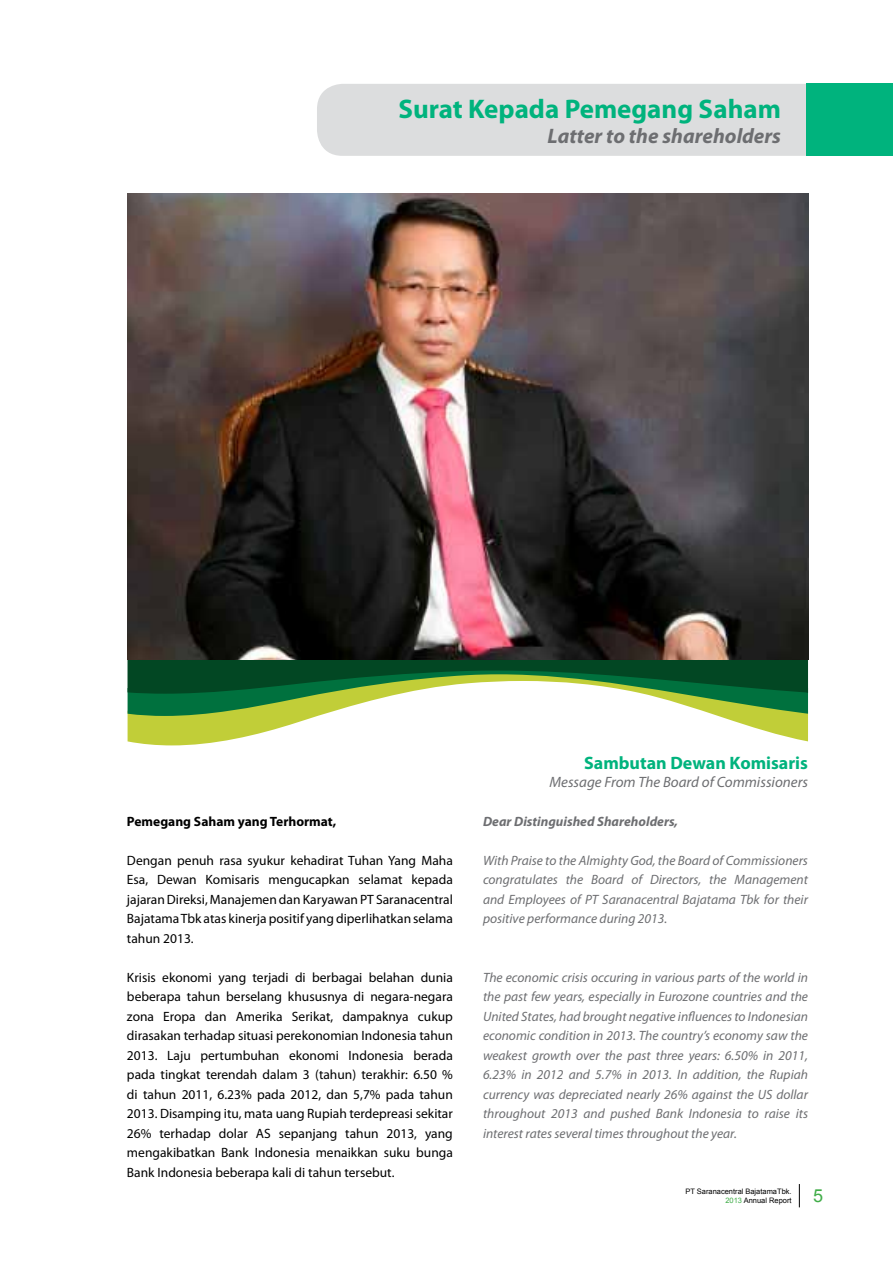
<style>
.page{position:relative;width:893px;height:1263px;background:#fff}
.page>*{position:absolute;margin:0;border:0;box-sizing:border-box;transform-origin:0 0}
.t1{font:700 27px "Myriad Pro";color:#00b37d}
.t2{font:italic 700 21px "Myriad Pro";color:#6d6e71}
.t3{font:700 18px "Myriad Pro";color:#00b37d}
.t4{font:18px "Arial";color:#41ad49}
.t5{font:italic 15px "Myriad Pro";color:#6d6e71}
.t6{font:13.5px/19.5px "Myriad Pro";color:#000;text-align:justify}
.t7{font:italic 13.5px/19.5px "Myriad Pro";color:#6d6e71;text-align:justify}
.t8{font:italic 700 13.5px "Myriad Pro";color:#6d6e71}
.t9{font:700 13.5px "Myriad Pro";color:#000}
.t10{font:7.5px/9px "Arial";color:#000;text-align:right}
.s1{color:#41ad49}
</style>
<div class="page">
<svg style="left:799px;top:1184px;width:1px;height:23px"></svg>
<div style="left:317px;top:84px;width:489px;height:72px;background:#dcddde"></div>
<div style="left:806px;top:84px;width:87px;height:72px;background:#00b37d"></div>
<svg style="left:128px;top:716px;width:680px;height:29px"></svg>
<svg style="left:128px;top:659px;width:680px;height:57px"></svg>
<img style="left:128px;top:193px;width:680px;height:466px">
<h1 class="t1" style="left:398px;top:91px;width:384px">Surat Kepada Pemegang Saham</h1>
<h2 class="t2" style="left:548px;top:122px;width:235px">Latter to the shareholders</h2>
<p class="t9" style="left:127px;top:812px;width:211px">Pemegang Saham yang Terhormat,</p>
<p class="t6" style="left:127px;top:850px;width:327px">Dengan penuh rasa syukur kehadirat Tuhan Yang Maha Esa, Dewan Komisaris mengucapkan selamat kepada jajaran Direksi, Manajemen dan Karyawan PT Saranacentral Bajatama Tbk atas kinerja positif yang diperlihatkan selama tahun 2013.</p>
<p class="t6" style="left:127px;top:967px;width:327px">Krisis ekonomi yang terjadi di berbagai belahan dunia beberapa tahun berselang khususnya di negara-negara zona Eropa dan Amerika Serikat, dampaknya cukup dirasakan terhadap situasi perekonomian Indonesia tahun 2013. Laju pertumbuhan ekonomi Indonesia berada pada tingkat terendah dalam 3 (tahun) terakhir: 6.50 % di tahun 2011, 6.23% pada 2012, dan 5,7% pada tahun 2013. Disamping itu, mata uang Rupiah terdepreasi sekitar 26% terhadap dolar AS sepanjang tahun 2013, yang mengakibatkan Bank Indonesia menaikkan suku bunga Bank Indonesia beberapa kali di tahun tersebut.</p>
<h3 class="t3" style="left:584px;top:751px;width:225px">Sambutan Dewan Komisaris</h3>
<p class="t5" style="left:550px;top:772px;width:260px">Message From The Board of Commissioners</p>
<p class="t8" style="left:483px;top:812px;width:196px">Dear Distinguished Shareholders,</p>
<p class="t7" style="left:483px;top:850px;width:326px">With Praise to the Almighty God, the Board of Commissioners congratulates the Board of Directors, the Management and Employees of PT Saranacentral Bajatama Tbk for their positive performance during 2013.</p>
<p class="t7" style="left:483px;top:967px;width:327px">The economic crisis occuring in various parts of the world in the past few years, especially in Eurozone countries and the United States, had brought negative influences to Indonesian economic condition in 2013. The country’s economy saw the weakest growth over the past three years: 6.50% in 2011, 6.23% in 2012 and 5.7% in 2013. In addition, the Rupiah currency was depreciated nearly 26% against the US dollar throughout 2013 and pushed Bank Indonesia to raise its interest rates several times throughout the year.</p>
<p class="t10" style="left:685px;top:1187px;width:108px">PT Saranacentral BajatamaTbk.<br><span class="s1">2013</span> Annual Report</p>
<h3 class="t4" style="left:813px;top:1184px;width:12px">5</h3>
</div>
